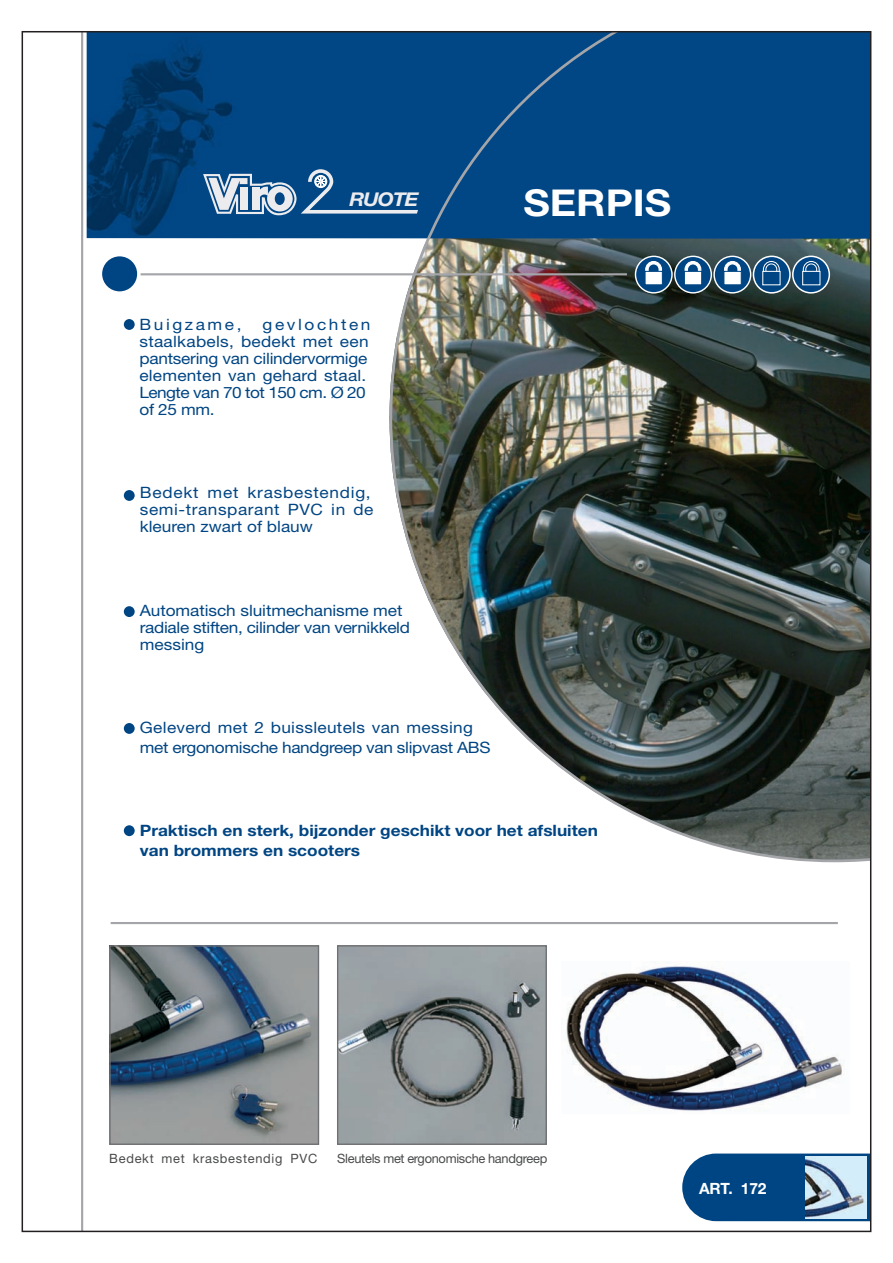
<style>
.page{position:relative;width:893px;height:1263px;background:#fff}
.page>*{position:absolute;margin:0;border:0;box-sizing:border-box;transform-origin:0 0}
.t1{font:700 37.05px "Helvetica Neue";color:#fff;scale:1.1 1}
.t2{font:italic 700 18.9px "Helvetica Neue";letter-spacing:-.05em;color:#ececee;scale:1.1 1}
.t3{font:15.6px/17.1px "Helvetica Neue";color:#004583;scale:1.1 1}
.t4{font:15.6px/20px "Helvetica Neue";letter-spacing:-.02em;color:#004583;scale:1.1 1}
.t5{font:700 15.6px/20px "Helvetica Neue";color:#004583;scale:1.1 1}
.t6{font:15.6px/17.1px "Helvetica Neue";letter-spacing:.035em;color:#004583;scale:1.1 1}
.t7{font:15.6px "Helvetica Neue";letter-spacing:.15em;color:#004583;scale:1.1 1}
.t8{font:700 15.45px "Helvetica Neue";color:#fff}
.t9{font:12.9px "Helvetica Neue";letter-spacing:-.02em;color:#494a4b}
.t10{font:12.9px "Helvetica Neue";letter-spacing:.055em;color:#494a4b}
</style>
<div class="page">
<img style="left:566px;top:964px;width:279px;height:147px">
<svg style="left:682px;top:1154px;width:186px;height:67px"></svg>
<img style="left:87px;top:34px;width:301px;height:205px">
<div style="left:121px;top:316px;width:17px;height:17px;background:#004583;border:3px solid #fff;border-radius:50%"></div>
<hr style="left:111px;top:922px;width:727px;height:2px;background:#a4a5a9">
<hr style="left:141px;top:273px;width:486px;height:2px;background:#a4a5a9">
<div style="left:101px;top:255px;width:38px;height:38px;background:#004583;border:2px solid #fff;border-radius:50%"></div>
<img style="left:111px;top:947px;width:206px;height:196px">
<div style="left:109px;top:945px;width:210px;height:200px;border:1px solid #6f7073"></div>
<img style="left:339px;top:947px;width:206px;height:196px">
<div style="left:337px;top:945px;width:210px;height:200px;border:1px solid #6f7073"></div>
<img style="left:805px;top:1156px;width:61px;height:62px">
<svg style="left:203px;top:169px;width:185px;height:46px"></svg>
<img style="left:388px;top:34px;width:480px;height:829px">
<svg style="left:83px;top:34px;width:4px;height:211px"></svg>
<hr style="left:81px;top:32px;width:2px;height:1199px;background:#a4a5a9">
<div style="left:121px;top:487px;width:17px;height:17px;background:#004583;border:3px solid #fff;border-radius:50%"></div>
<div style="left:121px;top:603px;width:17px;height:17px;background:#004583;border:3px solid #fff;border-radius:50%"></div>
<div style="left:121px;top:720px;width:17px;height:17px;background:#004583;border:3px solid #fff;border-radius:50%"></div>
<div style="left:121px;top:822px;width:17px;height:17px;background:#004583;border:3px solid #fff;border-radius:50%"></div>
<svg style="left:724px;top:261px;width:17px;height:10px"></svg>
<div style="left:723px;top:271px;width:19px;height:14px;background:#fff;border:1px solid #004583"></div>
<svg style="left:762px;top:261px;width:18px;height:10px"></svg>
<div style="left:762px;top:271px;width:18px;height:14px;background:#004583;border:1px solid #fff"></div>
<svg style="left:802px;top:261px;width:18px;height:10px"></svg>
<div style="left:802px;top:271px;width:18px;height:14px;background:#004583;border:1px solid #fff"></div>
<p class="t2" style="left:349px;top:193px;width:64px">RUOTE</p>
<p class="t1" style="left:523px;top:190px;width:136px">SERPIS</p>
<p class="t3" style="left:139px;top:317px;width:211px;text-indent:123px">gevlochten staalkabels, bedekt met een pantsering van cilindervormige elementen van gehard staal.<br>Lengte van 70 tot 150 cm. Ø 20 of 25 mm.</p>
<p class="t7" style="left:139px;top:319px;width:94px">Buigzame,</p>
<p class="t6" style="left:140px;top:486px;width:214px">Bedekt met krasbestendig, semi-transparant PVC in de kleuren zwart of blauw</p>
<p class="t3" style="left:140px;top:603px;width:247px">Automatisch sluitmechanisme met radiale stiften, cilinder van vernikkeld messing</p>
<p class="t4" style="left:140px;top:719px;width:320px">Geleverd met 2 buissleutels van messing met ergonomische handgreep van slipvast ABS</p>
<p class="t5" style="left:140px;top:822px;width:418px">Praktisch en sterk, bijzonder geschikt voor het afsluiten van brommers en scooters</p>
<p class="t10" style="left:109px;top:1154px;width:210px">Bedekt met krasbestendig PVC</p>
<p class="t9" style="left:337px;top:1154px;width:212px">Sleutels met ergonomische handgreep</p>
<p class="t8" style="left:699px;top:1183px;width:69px">ART. 172</p>
</div>
